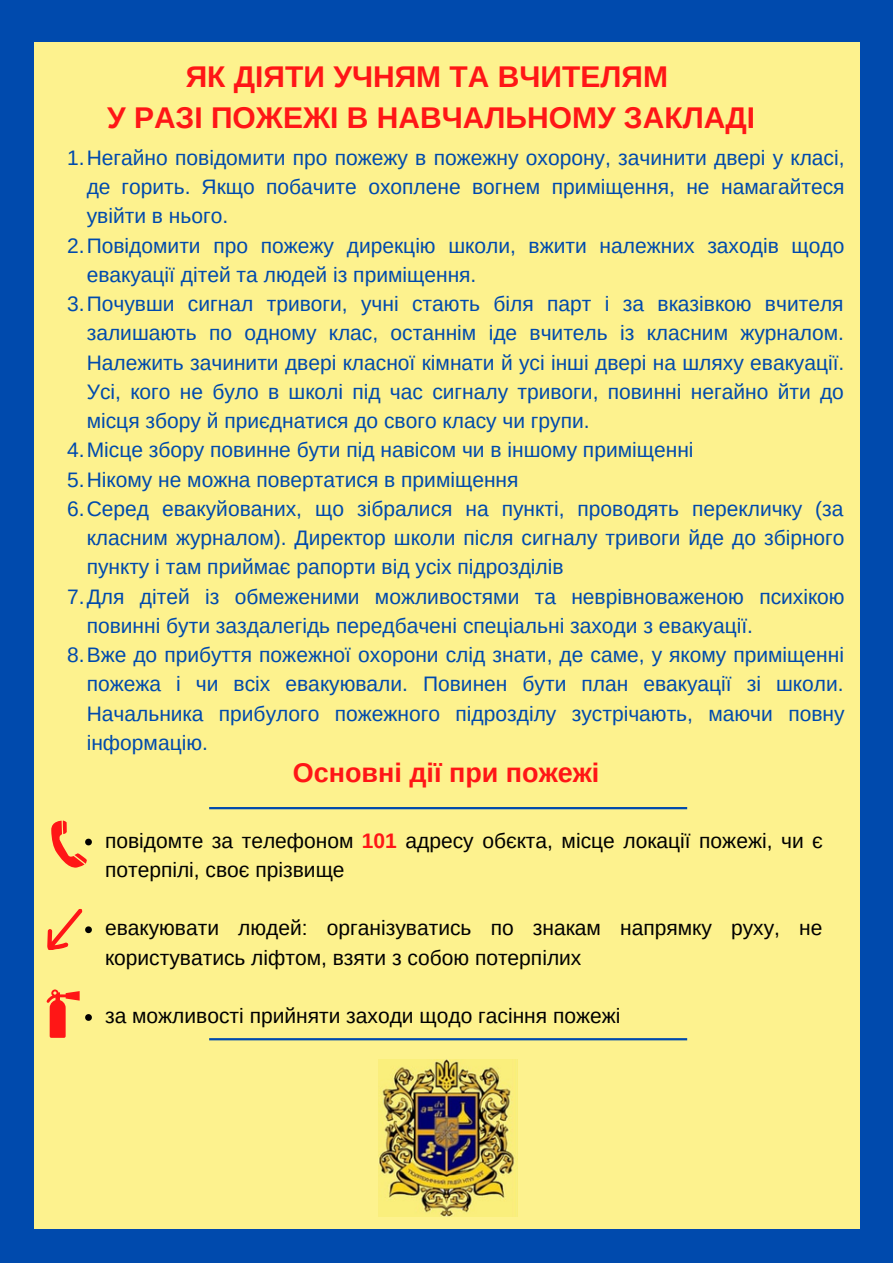
<style>
.page{position:relative;width:893px;height:1264px;background:#fff}
.page>*{position:absolute;margin:0;border:0;box-sizing:border-box;transform-origin:0 0}
.t1{font:700 30px/41.5px "Arimo";color:#ff1616;text-align:center}
.t2{font:700 27px "Arimo";color:#ff1616}
.t3{font:21px "Arimo";color:#004aad}
.t4{font:21px/29.2px "Arimo";color:#000}
.s1{font-weight:700;color:#ff1616}
</style>
<div class="page">
<div style="left:0;top:0;width:892px;height:1262px;background:#004aad"></div>
<div style="left:34px;top:42px;width:825px;height:1186px;background:#fdf28e"></div>
<img style="left:378px;top:1059px;width:139px;height:157px">
<hr style="left:209px;top:807px;width:478px;height:2px;background:#004aad">
<hr style="left:209px;top:1038px;width:478px;height:2px;background:#004aad">
<svg style="left:51px;top:820px;width:41px;height:48px"></svg>
<svg style="left:47px;top:908px;width:45px;height:42px"></svg>
<svg style="left:46px;top:989px;width:46px;height:48px"></svg>
<h1 class="t1" style="left:107px;top:55px;width:649px">ЯК ДІЯТИ УЧНЯМ ТА ВЧИТЕЛЯМ<br>У РАЗІ ПОЖЕЖІ В НАВЧАЛЬНОМУ ЗАКЛАДІ</h1>
<p class="t3" style="left:67px;top:146px;width:778px">1.Негайно повідомити про пожежу в пожежну охорону, зачинити двері у класі,</p>
<p class="t3" style="left:87px;top:175px;width:759px">де горить. Якщо побачите охоплене вогнем приміщення, не намагайтеся</p>
<p class="t3" style="left:87px;top:204px;width:143px">увійти в нього.</p>
<p class="t3" style="left:67px;top:234px;width:778px">2.Повідомити про пожежу дирекцію школи, вжити належних заходів щодо</p>
<p class="t3" style="left:87px;top:263px;width:391px">евакуації дітей та людей із приміщення.</p>
<p class="t3" style="left:67px;top:292px;width:778px">3.Почувши сигнал тривоги, учні стають біля парт і за вказівкою вчителя</p>
<p class="t3" style="left:87px;top:321px;width:758px">залишають по одному клас, останнім іде вчитель із класним журналом.</p>
<p class="t3" style="left:87px;top:350px;width:759px">Належить зачинити двері класної кімнати й усі інші двері на шляху евакуації.</p>
<p class="t3" style="left:87px;top:380px;width:758px">Усі, кого не було в школі під час сигналу тривоги, повинні негайно йти до</p>
<p class="t3" style="left:87px;top:409px;width:504px">місця збору й приєднатися до свого класу чи групи.</p>
<p class="t3" style="left:67px;top:438px;width:628px">4.Місце збору повинне бути під навісом чи в іншому приміщенні</p>
<p class="t3" style="left:67px;top:467px;width:453px">5.Нікому не можна повертатися в приміщення</p>
<p class="t3" style="left:67px;top:497px;width:777px">6.Серед евакуйованих, що зібралися на пункті, проводять перекличку (за</p>
<p class="t3" style="left:87px;top:526px;width:759px">класним журналом). Директор школи після сигналу тривоги йде до збірного</p>
<p class="t3" style="left:87px;top:555px;width:478px">пункту і там приймає рапорти від усіх підрозділів</p>
<p class="t3" style="left:67px;top:584px;width:779px">7.Для дітей із обмеженими можливостями та неврівноваженою психікою</p>
<p class="t3" style="left:87px;top:614px;width:667px">повинні бути заздалегідь передбачені спеціальні заходи з евакуації.</p>
<p class="t3" style="left:67px;top:643px;width:778px">8.Вже до прибуття пожежної охорони слід знати, де саме, у якому приміщенні</p>
<p class="t3" style="left:87px;top:672px;width:758px">пожежа і чи всіх евакуювали. Повинен бути план евакуації зі школи.</p>
<p class="t3" style="left:87px;top:701px;width:759px">Начальника прибулого пожежного підрозділу зустрічають, маючи повну</p>
<p class="t3" style="left:87px;top:730px;width:123px">інформацію.</p>
<p class="t2" style="left:293px;top:757px;width:308px">Основні дії при пожежі</p>
<p class="t4" style="left:105px;top:825px;width:719px">повідомте за телефоном <span class="s1">101</span> адресу обєкта, місце локації пожежі, чи є потерпілі, своє прізвище</p>
<p class="t4" style="left:105px;top:913px;width:718px">евакуювати людей: організуватись по знакам напрямку руху, не користуватись ліфтом, взяти з собою потерпілих</p>
<p class="t4" style="left:105px;top:1001px;width:517px">за можливості прийняти заходи щодо гасіння пожежі</p>
</div>
